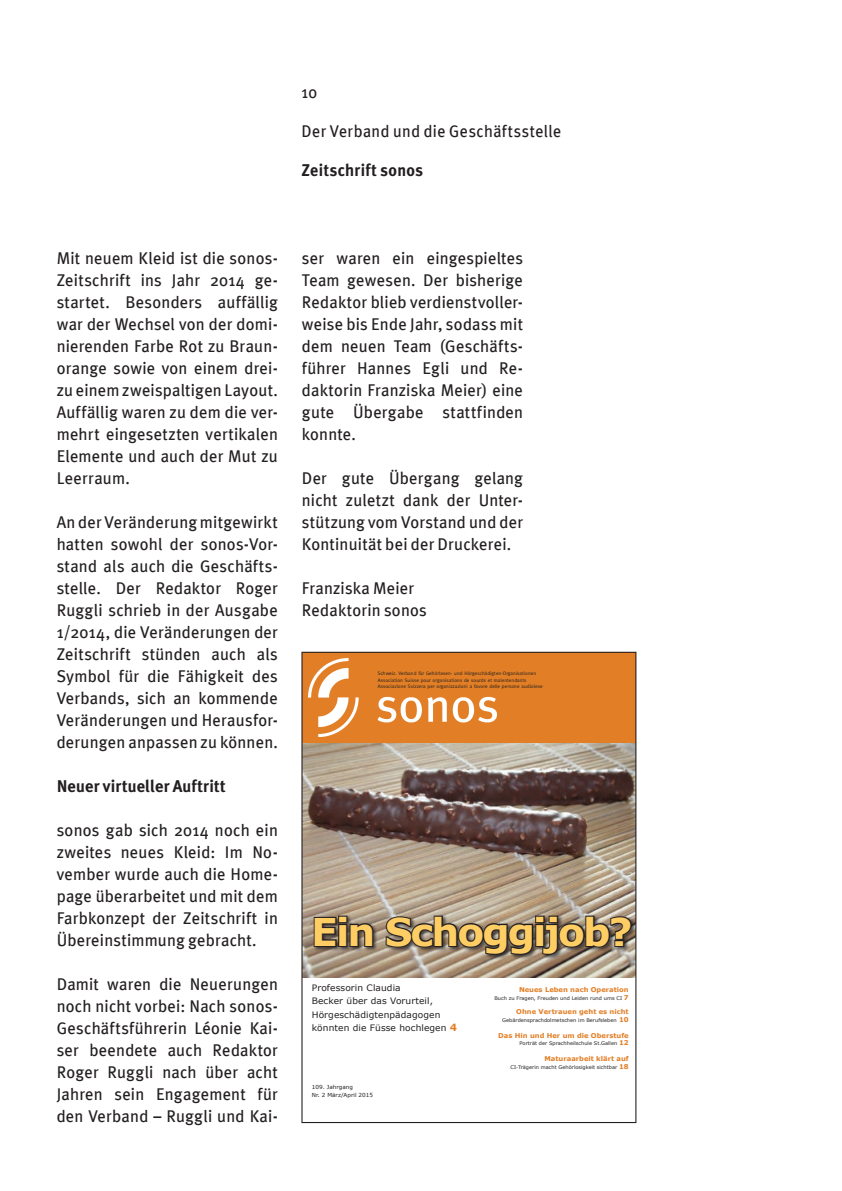
<style>
.page{position:relative;width:842px;height:1191px;background:#fff}
.page>*{position:absolute;margin:0;border:0;box-sizing:border-box;transform-origin:0 0}
.t1{font:700 38.2px "Verdana";letter-spacing:-.05em;color:#fecd64}
.t2{font:17px/22px "Meta Plus";letter-spacing:.01em;color:#231f20;text-align:justify}
.t3{font:17px "Meta Plus";letter-spacing:.01em;color:#231f20;scale:.95 1}
.t4{font:700 17px "Meta Plus";letter-spacing:.015em;color:#231f20}
.t5{font:700 17px "Meta Plus";letter-spacing:.015em;color:#231f20;scale:.95 1}
.t6{font:8.8px/13.2px "Verdana";letter-spacing:.01em;color:#231f20}
.t7{font:700 6.6px "Verdana";color:#e27f26}
.t8{font:5.6px/8.8px "Verdana";color:#231f20}
.t9{font:5px/6.6px "Meta";letter-spacing:.01em;color:#231f20}
.t10{font:5px "Verdana";color:#231f20}
.s1{font-weight:700;font-size:10px;color:#e27f26}
.s2{font-weight:700;font-size:6.6px;color:#e27f26}
</style>
<div class="page">
<img style="left:303px;top:742px;width:331px;height:235px">
<div style="left:302px;top:652px;width:334px;height:90px;background:#e27f26"></div>
<img style="left:308px;top:658px;width:189px;height:79px">
<div style="left:313px;top:914px;width:323px;height:45px;background:#231f20;opacity:.75"></div>
<svg style="left:313px;top:914px;width:61px;height:34px;background:#544b44"></svg>
<svg style="left:385px;top:914px;width:248px;height:42px;background:#685e55"></svg>
<div style="left:301px;top:652px;width:335px;height:471px;border:1px solid #231f20"></div>
<p class="t3" style="left:301px;top:82px;width:18px">10</p>
<p class="t3" style="left:301px;top:121px;width:275px">Der Verband und die Geschäftsstelle</p>
<p class="t5" style="left:301px;top:160px;width:129px">Zeitschrift sonos</p>
<p class="t2" style="left:57px;top:247px;width:223px">Mit neuem Kleid ist die sonos-Zeitschrift ins Jahr 2014 ge&shy;startet. Besonders auffällig war der Wechsel von der domi&shy;nierenden Farbe Rot zu Braun&shy;orange sowie von einem drei&shy;zu einem zweispaltigen Layout.<br>Auffällig waren zu dem die ver&shy;mehrt eingesetzten vertikalen Elemente und auch der Mut zu Leerraum.</p>
<p class="t2" style="left:57px;top:511px;width:223px">An der Veränderung mitgewirkt hatten sowohl der sonos-Vor&shy;stand als auch die Geschäfts&shy;stelle. Der Redaktor Roger Ruggli schrieb in der Ausgabe 1/2014, die Veränderungen der Zeitschrift stünden auch als Symbol für die Fähigkeit des Verbands, sich an kommende Veränderungen und Herausfor&shy;derungen anpassen zu können.</p>
<p class="t4" style="left:57px;top:776px;width:171px">Neuer virtueller Auftritt</p>
<p class="t2" style="left:57px;top:819px;width:223px">sonos gab sich 2014 noch ein zweites neues Kleid: Im No&shy;vember wurde auch die Home&shy;page überarbeitet und mit dem Farbkonzept der Zeitschrift in Übereinstimmung gebracht.</p>
<p class="t2" style="left:57px;top:973px;width:223px">Damit waren die Neuerungen noch nicht vorbei: Nach sonos-Geschäftsführerin Léonie Kai&shy;ser beendete auch Redaktor Roger Ruggli nach über acht Jahren sein Engagement für den Verband – Ruggli und Kai-</p>
<p class="t2" style="left:302px;top:247px;width:223px">ser waren ein eingespieltes Team gewesen. Der bisherige Redaktor blieb verdienstvoller&shy;weise bis Ende Jahr, sodass mit dem neuen Team (Geschäfts&shy;führer Hannes Egli und Re&shy;daktorin Franziska Meier) eine gute Übergabe stattfinden konnte.</p>
<p class="t2" style="left:302px;top:467px;width:223px">Der gute Übergang gelang nicht zuletzt dank der Unter&shy;stützung vom Vorstand und der Kontinuität bei der Druckerei.</p>
<p class="t2" style="left:302px;top:577px;width:126px">Franziska Meier<br>Redaktorin sonos</p>
<p class="t9" style="left:378px;top:670px;width:166px">Schweiz. Verband für Gehörlosen- und Hörgeschädigten-Organisationen<br>Association Suisse pour organisations de sourds et malentendants<br>Associazione Svizzera per organizzazioni a favore delle persone audiolese</p>
<h1 class="t1" style="left:311px;top:907px;width:323px">Ein Schoggijob?</h1>
<p class="t6" style="left:312px;top:981px;width:147px">Professorin Claudia<br>Becker über das Vorurteil,<br>Hörgeschädigtenpädagogen könnten die Füsse hochlegen <span class="s1">4</span></p>
<p class="t8" style="left:312px;top:1081px;width:62px">109. Jahrgang<br>Nr. 2 März/April 2015</p>
<p class="t7" style="left:519px;top:985px;width:111px">Neues Leben nach Operation</p>
<p class="t10" style="left:494px;top:994px;width:136px">Buch zu Fragen, Freuden und Leiden rund ums CI <span class="s2">7</span></p>
<p class="t7" style="left:516px;top:1007px;width:114px">Ohne Vertrauen geht es nicht</p>
<p class="t10" style="left:502px;top:1016px;width:128px">Gebärdensprachdolmetschen im Berufsleben <span class="s2">10</span></p>
<p class="t7" style="left:498px;top:1031px;width:132px">Das Hin und Her um die Oberstufe</p>
<p class="t10" style="left:520px;top:1040px;width:111px">Porträt der Sprachheilschule St.Gallen <span class="s2">12</span></p>
<p class="t7" style="left:544px;top:1054px;width:86px">Maturaarbeit klärt auf</p>
<p class="t10" style="left:510px;top:1064px;width:120px">CI-Trägerin macht Gehörlosigkeit sichtbar <span class="s2">18</span></p>
</div>
